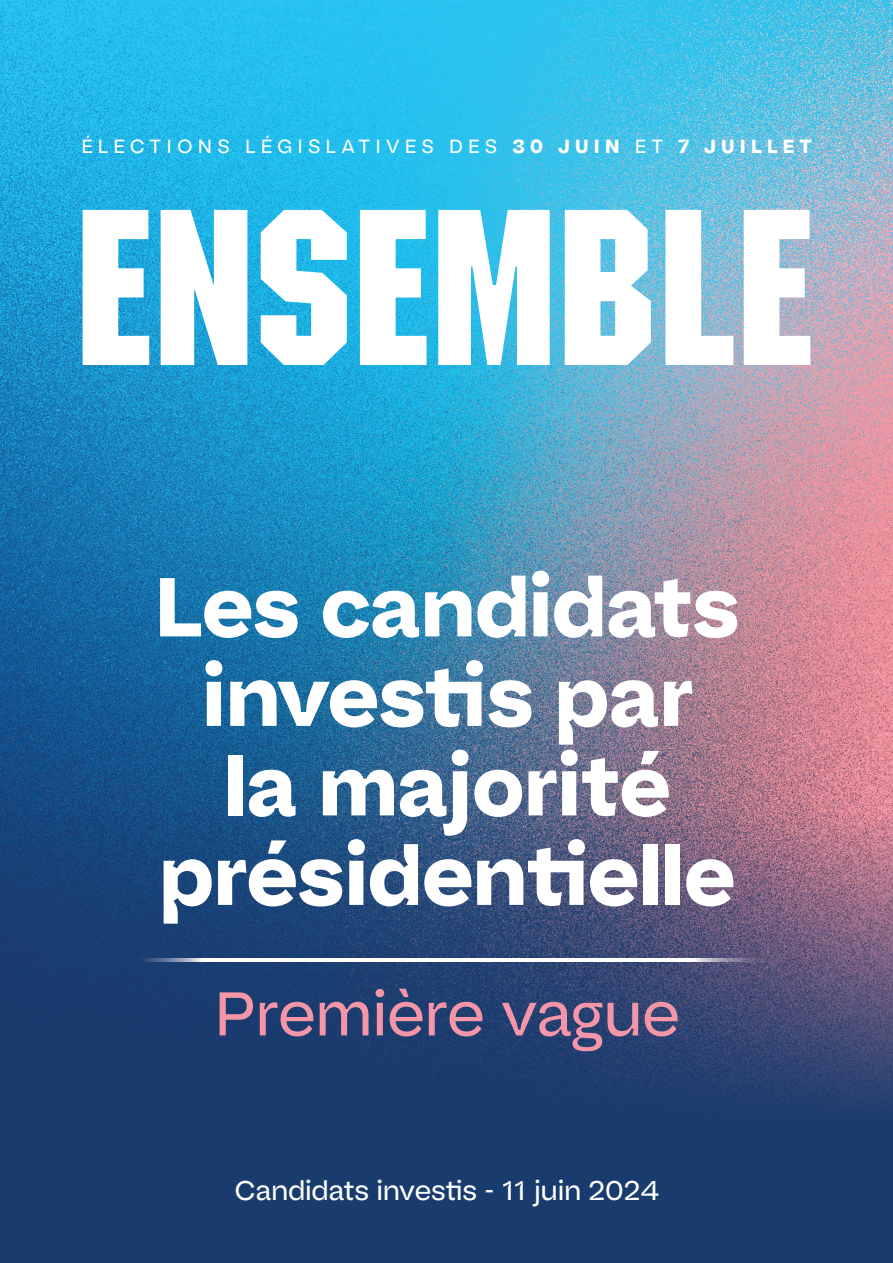
<style>
.page{position:relative;width:893px;height:1263px;background:#fff}
.page>*{position:absolute;margin:0;border:0;box-sizing:border-box;transform-origin:0 0}
.t1{font:700 83.25px/89.6px "Bauziet Norm Extra";color:#fff;text-align:center}
.t2{font:61.5px "Bauziet Norm Regular";color:#f596a8}
.t3{font:27px "Bauziet Norm Regular";color:#fff}
.t4{font:19.05px "Bauziet Norm Regular";letter-spacing:.27em;color:#fff}
.s1{font-family:"Bauziet Norm Extra";font-weight:700}
</style>
<div class="page">
<img style="left:0;top:0;width:893px;height:788px">
<svg style="left:83px;top:210px;width:66px;height:155px"></svg>
<svg style="left:161px;top:210px;width:86px;height:155px"></svg>
<svg style="left:261px;top:210px;width:86px;height:155px"></svg>
<svg style="left:360px;top:210px;width:67px;height:155px"></svg>
<svg style="left:438px;top:210px;width:112px;height:155px"></svg>
<svg style="left:565px;top:210px;width:86px;height:155px"></svg>
<svg style="left:665px;top:210px;width:68px;height:155px"></svg>
<svg style="left:744px;top:210px;width:66px;height:155px"></svg>
<svg style="left:0;top:788px;width:893px;height:475px;background:#2d4674"></svg>
<svg style="left:126px;top:958px;width:642px;height:3px"></svg>
<p class="t4" style="left:81px;top:134px;width:732px">ÉLECTIONS LÉGISLATIVES DES <span class="s1">30 JUIN</span> ET <span class="s1">7 JUILLET</span></p>
<p class="t1" style="left:155px;top:560px;width:585px">Les candidats investis par la majorité présidentielle</p>
<p class="t2" style="left:214px;top:974px;width:467px">Première vague</p>
<p class="t3" style="left:235px;top:1173px;width:427px">Candidats investis - 11 juin 2024</p>
</div>
